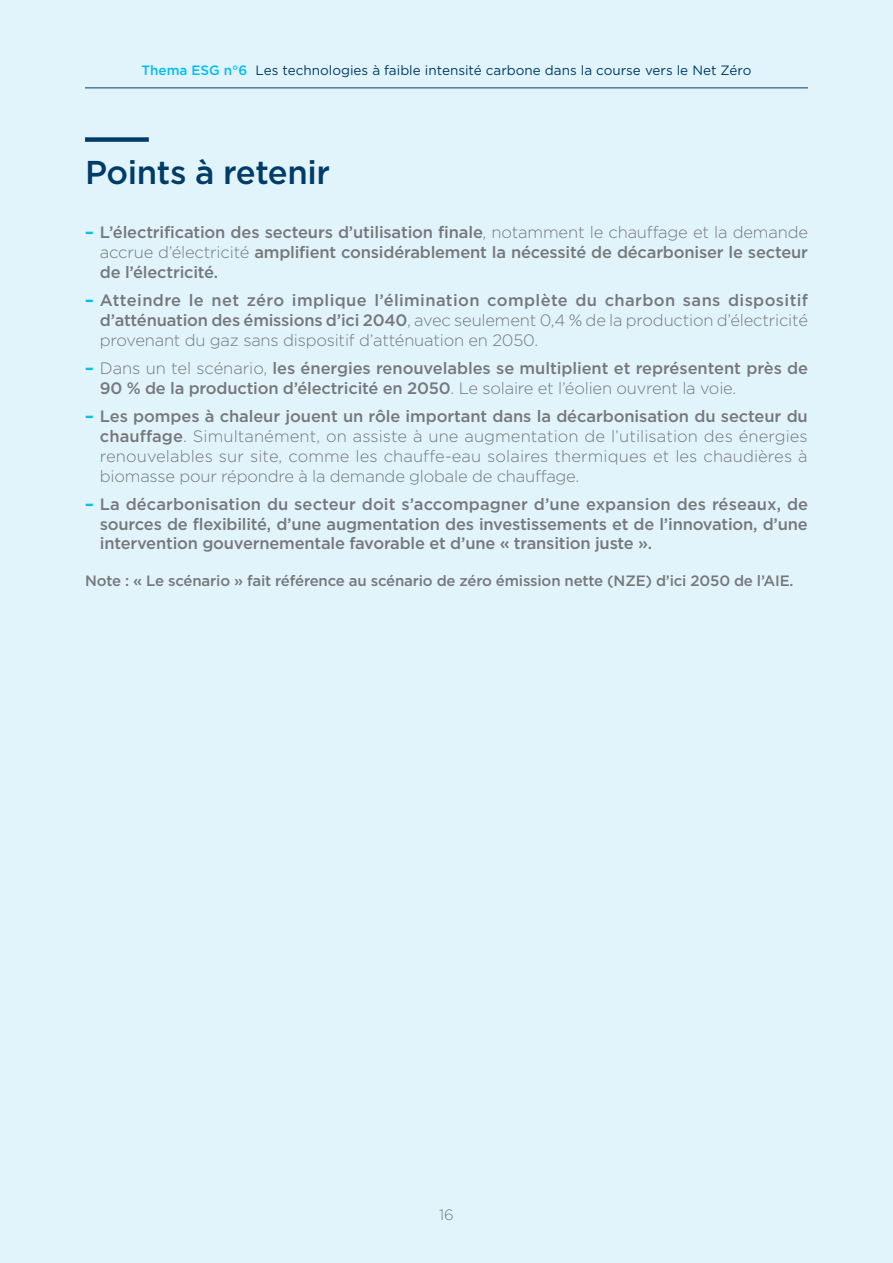
<style>
.page{position:relative;width:893px;height:1263px;background:#e1f4fc}
.page>*{position:absolute;margin:0;border:0;box-sizing:border-box;transform-origin:0 0}
.Titre_1{font:500 33px "Gotham";letter-spacing:-.01em;color:#013c69}
.t1{font:500 16.5px/19.8px "Gotham";letter-spacing:-.01em;color:#76787b;text-align:justify}
.t2{font:300 16.5px/19.8px "Gotham";letter-spacing:-.01em;color:#76787b;text-align:justify}
.texte_courant{font:500 15px "Gotham";letter-spacing:-.01em;color:#76787b}
.t3{font:300 15px "Gotham";color:#76787b}
.t4{font:13.5px "Gotham";color:#013c69}
.s1{font-weight:500;color:#01bdf2}
.s2{font-weight:700;color:#01bdf2}
.s3{font-weight:300}
.s4{font-weight:500}
</style>
<div class="page">
<hr style="left:85px;top:88px;width:723px;height:1px;background:#013c69">
<div style="left:85px;top:137px;width:64px;height:5px;background:#013c69"></div>
<p class="t4" style="left:142px;top:61px;width:611px"><span class="s1">Thema ESG n°6</span> Les technologies à faible intensité carbone dans la course vers le Net Zéro</p>
<p class="Titre_1" style="left:85px;top:151px;width:247px">Points à retenir</p>
<p class="t1" style="left:100px;top:222px;width:710px;text-indent:-15px"><span class="s2">–</span> L’électrification des secteurs d’utilisation finale<span class="s3">, notamment le chauffage et la demande accrue d’électricité</span> amplifient considérablement la nécessité de décarboniser le secteur de l’électricité.</p>
<p class="t1" style="left:100px;top:290px;width:710px;text-indent:-15px"><span class="s2">–</span> Atteindre le net zéro implique l’élimination complète du charbon sans dispositif d’atténuation des émissions d’ici 2040<span class="s3">, avec seulement 0,4 % de la production d’électricité provenant du gaz sans dispositif d’atténuation en 2050.</span></p>
<p class="t1" style="left:100px;top:358px;width:710px;text-indent:-15px"><span class="s2">–</span> <span class="s3">Dans un tel scénario,</span> les énergies renouvelables se multiplient et représentent près de<br>90 % de la production d’électricité en 2050<span class="s3">. Le solaire et l’éolien ouvrent la voie.</span></p>
<p class="t2" style="left:100px;top:406px;width:709px;text-indent:-15px"><span class="s2">–</span> <span class="s4">Les pompes à chaleur jouent un rôle important dans la décarbonisation du secteur du chauffage</span>. Simultanément, on assiste à une augmentation de l’utilisation des énergies renouvelables sur site, comme les chauffe-eau solaires thermiques et les chaudières à biomasse pour répondre à la demande globale de chauffage.</p>
<p class="t1" style="left:100px;top:494px;width:710px;text-indent:-15px"><span class="s2">–</span> La décarbonisation du secteur doit s’accompagner d’une expansion des réseaux, de sources de flexibilité, d’une augmentation des investissements et de l’innovation, d’une intervention gouvernementale favorable et d’une « transition juste ».</p>
<p class="texte_courant" style="left:85px;top:571px;width:710px">Note : « Le scénario » fait référence au scénario de zéro émission nette (NZE) d’ici 2050 de l’AIE.</p>
<p class="t3" style="left:439px;top:1205px;width:16px">16</p>
</div>
